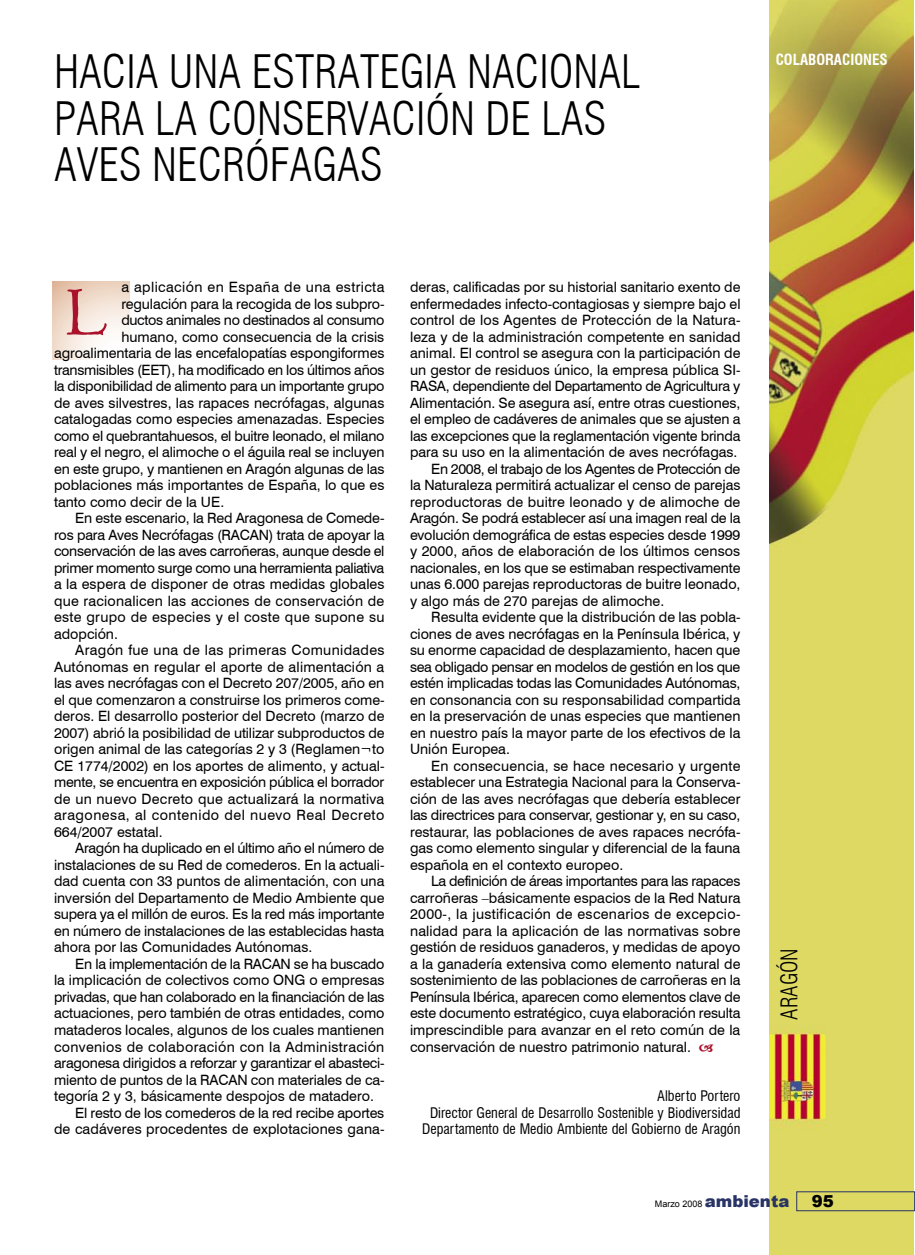
<style>
.page{position:relative;width:915px;height:1255px;background:#fff}
.page>*{position:absolute;margin:0;border:0;box-sizing:border-box;transform-origin:0 0}
.t1{font:63px "St Nicholas";color:#a9122a}
.titular_reportaje{font:300 condensed 45px/46.5px "Swiss 721 BT";color:#000}
.titular_reportaje-2{font:300 condensed 22.5px "Swiss 721 BT";color:#000}
.t2{font:900 16.5px "Arial";color:#000}
.t3{font:700 condensed 15px "Swiss 721 BT";color:#fff}
.Texto_general{font:14.25px/16.5px "Swiss 721 BT";color:#000;text-align:justify}
.Texto_general-2{font:14.25px "Swiss 721 BT";letter-spacing:-.02em;color:#000}
.Firma{font:condensed 14.25px "Swiss 721 BT";color:#000}
.Texto_general-3{font:14.25px "Swiss 721 BT";letter-spacing:-.025em;color:#000}
.Texto_general-4{font:14.25px "Swiss 721 BT";letter-spacing:.025em;color:#000}
.t4{font:9px "Arial";color:#000}
.s1{font-weight:900;font-size:16.5px;color:#283366}
</style>
<div class="page">
<img style="left:769px;top:0;width:144px;height:1254px">
<svg style="left:52px;top:281px;width:78px;height:78px"></svg>
<div style="left:796px;top:1191px;width:118px;height:19px;border:1px solid #283366"></div>
<p class="titular_reportaje" style="left:54px;top:49px;width:587px">HACIA UNA ESTRATEGIA NACIONAL<br>PARA LA CONSERVACIÓN DE LAS<br>AVES NECRÓFAGAS</p>
<p class="t3" style="left:775px;top:51px;width:114px">COLABORACIONES</p>
<p class="Texto_general-4" style="left:121px;top:278px;width:264px">a aplicación en España de una estricta</p>
<p class="Texto_general" style="left:121px;top:295px;width:264px">regulación para la recogida de los subpro-</p>
<p class="Texto_general-2" style="left:121px;top:311px;width:264px">ductos animales no destinados al consumo</p>
<p class="Texto_general" style="left:121px;top:328px;width:264px">humano, como consecuencia de la crisis</p>
<p class="Texto_general" style="left:54px;top:345px;width:332px">agroalimentaria de las encefalopatías espongiformes</p>
<p class="Texto_general-2" style="left:54px;top:361px;width:332px">transmisibles (EET), ha modificado en los últimos años</p>
<p class="Texto_general-3" style="left:54px;top:377px;width:332px">la disponibilidad de alimento para un importante grupo</p>
<p class="Texto_general" style="left:54px;top:394px;width:332px">de aves silvestres, las rapaces necrófagas, algunas</p>
<p class="Texto_general" style="left:54px;top:411px;width:332px">catalogadas como especies amenazadas. Especies</p>
<p class="Texto_general-2" style="left:54px;top:427px;width:332px">como el quebrantahuesos, el buitre leonado, el milano</p>
<p class="Texto_general" style="left:54px;top:444px;width:332px">real y el negro, el alimoche o el águila real se incluyen</p>
<p class="Texto_general" style="left:54px;top:460px;width:332px">en este grupo, y mantienen en Aragón algunas de las</p>
<p class="Texto_general" style="left:54px;top:477px;width:332px">poblaciones más importantes de España, lo que es</p>
<p class="Texto_general" style="left:54px;top:493px;width:172px">tanto como decir de la UE.</p>
<p class="Texto_general" style="left:54px;top:510px;width:332px;text-indent:21px">En este escenario, la Red Aragonesa de Comede&shy;ros para Aves Necrófagas (RACAN) trata de apoyar la conservación de las aves carroñeras, aunque desde el primer momento surge como una herramienta paliativa a la espera de disponer de otras medidas globales que racionalicen las acciones de conservación de este grupo de especies y el coste que supone su adopción.</p>
<p class="Texto_general" style="left:54px;top:642px;width:332px;text-indent:21px">Aragón fue una de las primeras Comunidades Autónomas en regular el aporte de alimentación a las aves necrófagas con el Decreto 207/2005, año en el que comenzaron a construirse los primeros come&shy;deros. El desarrollo posterior del Decreto (marzo de 2007) abrió la posibilidad de utilizar subproductos de origen animal de las categorías 2 y 3 (Reglamen¬to CE 1774/2002) en los aportes de alimento, y actual&shy;mente, se encuentra en exposición pública el borrador de un nuevo Decreto que actualizará la normativa aragonesa, al contenido del nuevo Real Decreto 664/2007 estatal.</p>
<p class="Texto_general" style="left:54px;top:840px;width:332px;text-indent:21px">Aragón ha duplicado en el último año el número de instalaciones de su Red de comederos. En la actuali&shy;dad cuenta con 33 puntos de alimentación, con una inversión del Departamento de Medio Ambiente que supera ya el millón de euros. Es la red más importante en número de instalaciones de las establecidas hasta ahora por las Comunidades Autónomas.</p>
<p class="Texto_general" style="left:54px;top:955px;width:332px;text-indent:21px">En la implementación de la RACAN se ha buscado la implicación de colectivos como ONG o empresas privadas, que han colaborado en la financiación de las actuaciones, pero también de otras entidades, como mataderos locales, algunos de los cuales mantienen convenios de colaboración con la Administración aragonesa dirigidos a reforzar y garantizar el abasteci&shy;miento de puntos de la RACAN con materiales de ca&shy;tegoría 2 y 3, básicamente despojos de matadero.</p>
<p class="Texto_general" style="left:54px;top:1104px;width:332px;text-align:right">El resto de los comederos de la red recibe aportes<br>de cadáveres procedentes de explotaciones gana-</p>
<p class="t1" style="left:65px;top:284px;width:44px">L</p>
<p class="Texto_general" style="left:410px;top:279px;width:332px">deras, calificadas por su historial sanitario exento de enfermedades infecto-contagiosas y siempre bajo el control de los Agentes de Protección de la Natura&shy;leza y de la administración competente en sanidad animal. El control se asegura con la participación de un gestor de residuos único, la empresa pública SI-RASA, dependiente del Departamento de Agricultura y Alimentación. Se asegura así, entre otras cuestiones, el empleo de cadáveres de animales que se ajusten a las excepciones que la reglamentación vigente brinda para su uso en la alimentación de aves necrófagas.</p>
<p class="Texto_general" style="left:410px;top:460px;width:332px;text-indent:21px">En 2008, el trabajo de los Agentes de Protección de la Naturaleza permitirá actualizar el censo de parejas reproductoras de buitre leonado y de alimoche de Aragón. Se podrá establecer así una imagen real de la evolución demográfica de estas especies desde 1999 y 2000, años de elaboración de los últimos censos nacionales, en los que se estimaban respectivamente unas 6.000 parejas reproductoras de buitre leonado, y algo más de 270 parejas de alimoche.</p>
<p class="Texto_general" style="left:410px;top:609px;width:332px;text-indent:21px">Resulta evidente que la distribución de las pobla&shy;ciones de aves necrófagas en la Península Ibérica, y su enorme capacidad de desplazamiento, hacen que sea obligado pensar en modelos de gestión en los que estén implicadas todas las Comunidades Autónomas, en consonancia con su responsabilidad compartida en la preservación de unas especies que mantienen en nuestro país la mayor parte de los efectivos de la Unión Europea.</p>
<p class="Texto_general" style="left:410px;top:757px;width:332px;text-indent:21px">En consecuencia, se hace necesario y urgente establecer una Estrategia Nacional para la Conserva&shy;ción de las aves necrófagas que debería establecer las directrices para conservar, gestionar y, en su caso, restaurar, las poblaciones de aves rapaces necrófa&shy;gas como elemento singular y diferencial de la fauna española en el contexto europeo.</p>
<p class="Texto_general" style="left:410px;top:873px;width:332px;text-indent:21px">La definición de áreas importantes para las rapaces carroñeras –básicamente espacios de la Red Natura 2000-, la justificación de escenarios de excepcio&shy;nalidad para la aplicación de las normativas sobre gestión de residuos ganaderos, y medidas de apoyo a la ganadería extensiva como elemento natural de sostenimiento de las poblaciones de carroñeras en la Península Ibérica, aparecen como elementos clave de este documento estratégico, cuya elaboración resulta imprescindible para avanzar en el reto común de la conservación de nuestro patrimonio natural.</p>
<p class="Firma" style="left:657px;top:1087px;width:85px">Alberto Portero</p>
<p class="Firma" style="left:430px;top:1103px;width:312px">Director General de Desarrollo Sostenible y Biodiversidad</p>
<p class="Firma" style="left:422px;top:1120px;width:320px">Departamento de Medio Ambiente del Gobierno de Aragón</p>
<p class="titular_reportaje-2" style="left:775px;top:1019px;width:73px;rotate:-90deg">ARAGÓN</p>
<p class="t4" style="left:654px;top:1197px;width:136px">Marzo 2008 <span class="s1">ambienta</span></p>
<p class="t2" style="left:811px;top:1188px;width:24px">95</p>
</div>
